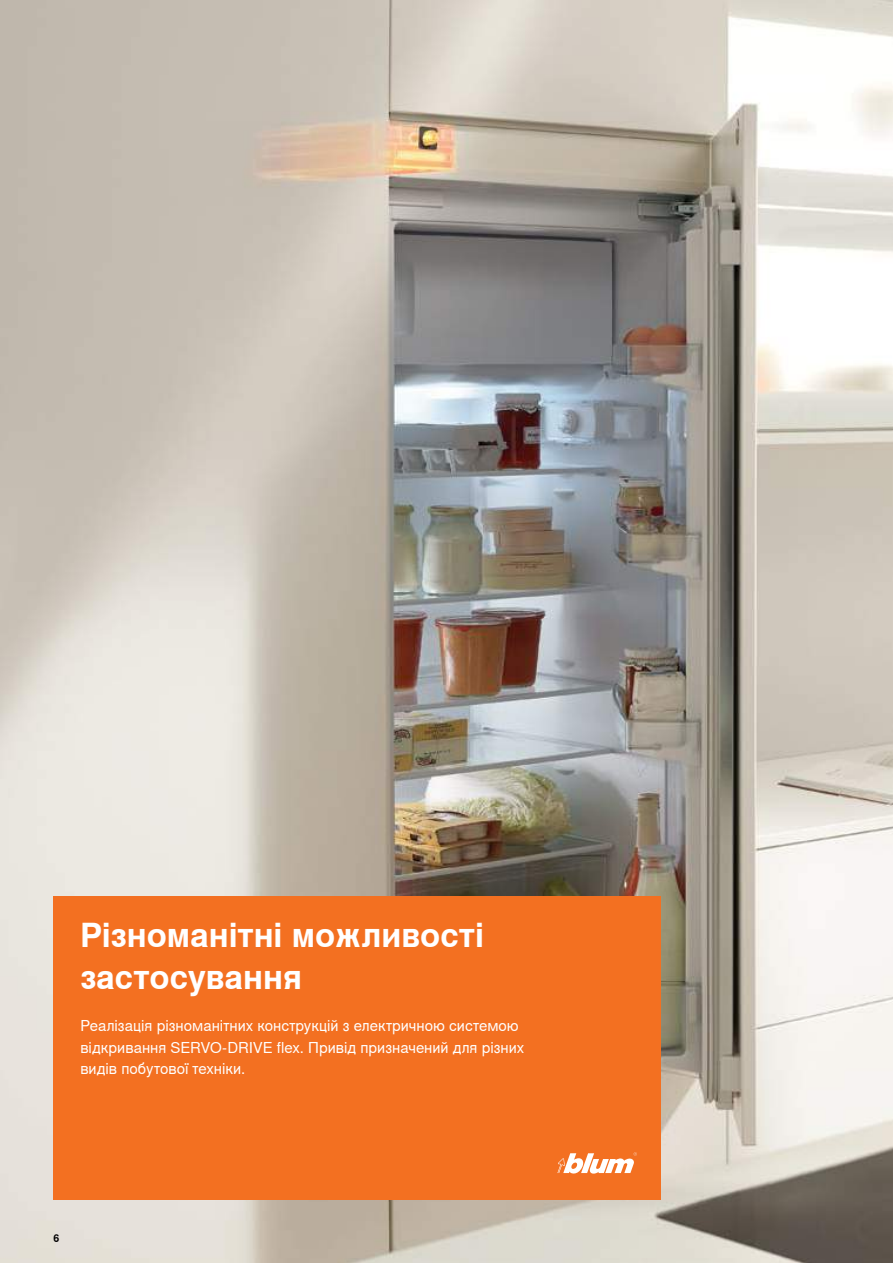
<style>
.page{position:relative;width:893px;height:1263px;background:#fff}
.page>*{position:absolute;margin:0;border:0;box-sizing:border-box;transform-origin:0 0}
.t1{font:700 33px/42px "Nimbus Sans Global";color:#fff}
.t2{font:15px/21px "Nimbus Sans Global";color:#fff}
.t3{font:700 10.5px "Nimbus Sans Global";color:#000}
</style>
<div class="page">
<img style="left:0;top:0;width:893px;height:1263px">
<div style="left:54px;top:896px;width:607px;height:304px;background:#f37021"></div>
<svg style="left:557px;top:1152px;width:80px;height:21px"></svg>
<h1 class="t1" style="left:80px;top:915px;width:405px">Різноманітні можливості застосування</h1>
<p class="t2" style="left:80px;top:1016px;width:445px">Реалізація різноманітних конструкцій з електричною системою відкривання SERVO-DRIVE flex. Привід призначений для різних видів побутової техніки.</p>
<p class="t3" style="left:54px;top:1232px;width:7px">6</p>
</div>
